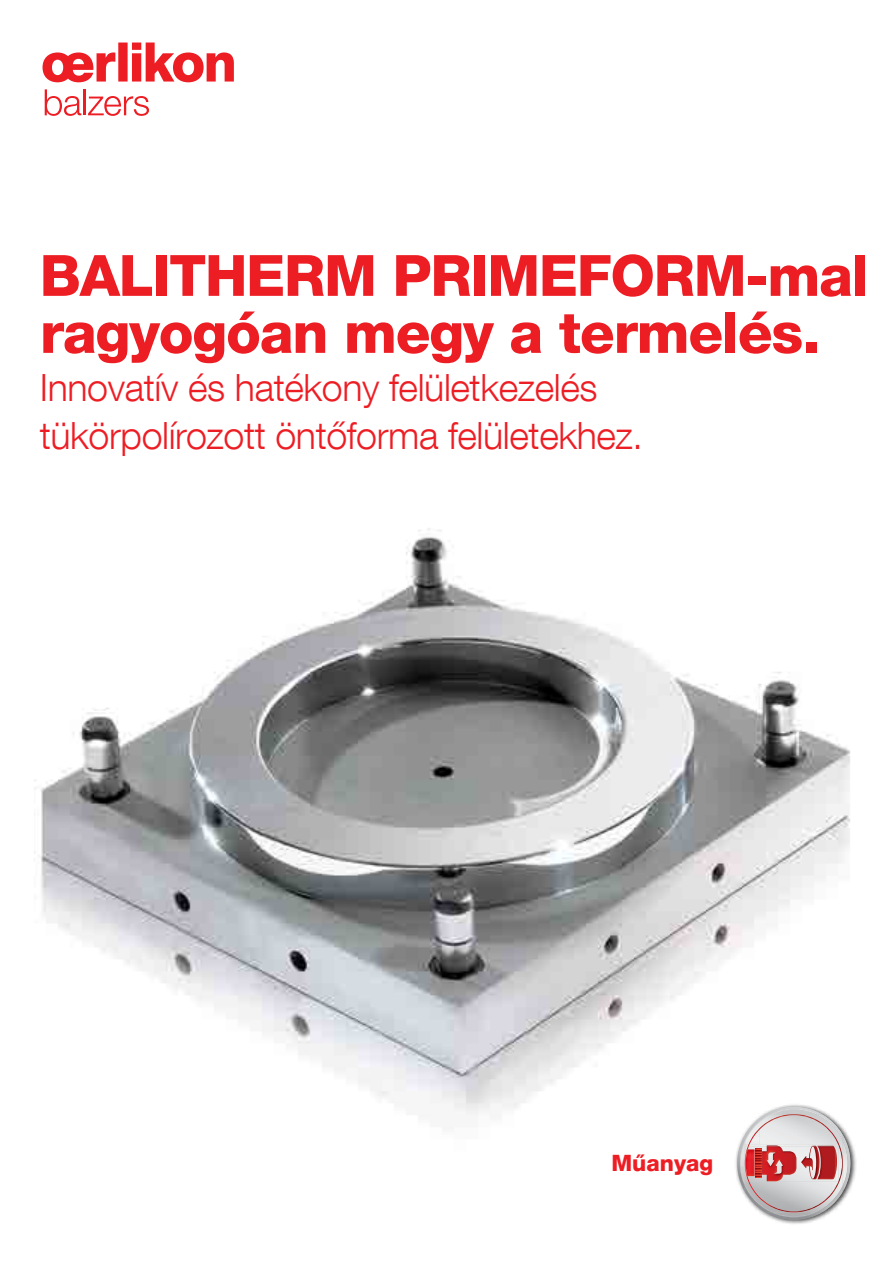
<style>
.page{position:relative;width:893px;height:1263px;background:#fff}
.page>*{position:absolute;margin:0;border:0;box-sizing:border-box;transform-origin:0 0}
.t1{font:800 57px/57px "Helvetica Neue LT Com";letter-spacing:-.02em;color:#ed1d24}
.t2{font:300 37.5px/48px "Helvetica Neue LT Com";letter-spacing:-.01em;color:#ed1d24}
.t3{font:800 22.5px "Helvetica Neue LT Com";color:#ed1d24}
</style>
<div class="page">
<img style="left:34px;top:528px;width:816px;height:587px">
<svg style="left:43px;top:43px;width:191px;height:39px"></svg>
<svg style="left:45px;top:89px;width:36px;height:27px"></svg>
<hr style="left:83px;top:89px;width:3px;height:26px;background:#ed1d24">
<svg style="left:88px;top:96px;width:61px;height:20px"></svg>
<div style="left:734px;top:1103px;width:123px;height:123px;background:#000;opacity:.75"></div>
<svg style="left:737px;top:1107px;width:113px;height:113px"></svg>
<img style="left:746px;top:1149px;width:2px;height:27px">
<h1 class="t1" style="left:40px;top:247px;width:830px">BALITHERM PRIMEFORM-mal ragyogóan megy a termelés.</h1>
<p class="t2" style="left:40px;top:363px;width:605px">Innovatív és hatékony felületkezelés tükörpolírozott öntőforma felületekhez.</p>
<p class="t3" style="left:611px;top:1149px;width:103px">Műanyag</p>
</div>
